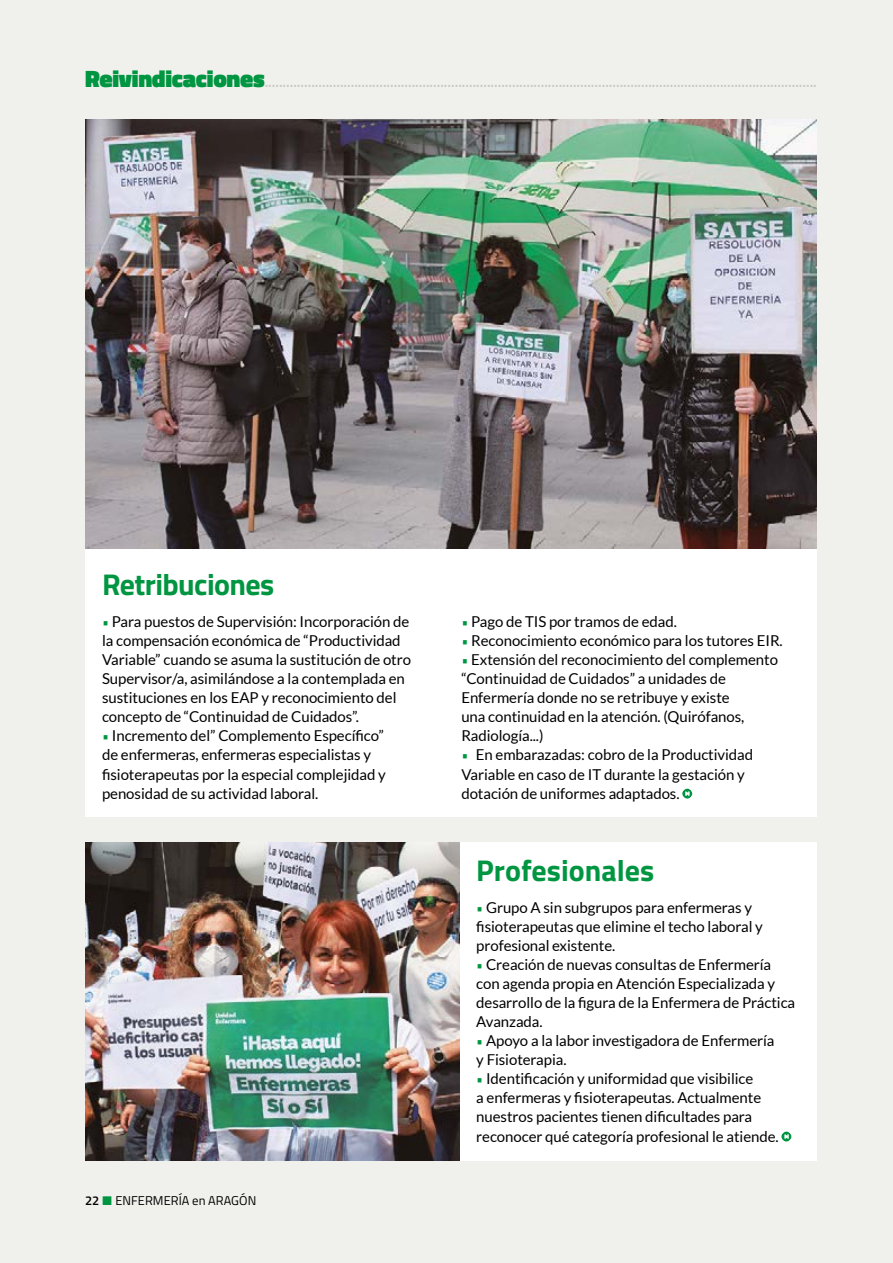
<style>
.page{position:relative;width:893px;height:1263px;background:#f0f0ed}
.page>*{position:absolute;margin:0;border:0;box-sizing:border-box;transform-origin:0 0}
.t1{font:700 30px "Titillium Web";letter-spacing:-.01em;color:#009641}
.t2{font:15px/19px "Lato";letter-spacing:-.005em;color:#000}
.t3{font:600 15px "Titillium Web";color:#c8c8c6}
.t4{font:12.75px "Titillium Web";letter-spacing:.005em;color:#000}
.t5{font:600 12.75px "Titillium Web";color:#000}
.s1{font-weight:900;font-size:24px;color:#009641}
.s2{font-family:"Titillium Web";color:#009641}
</style>
<div class="page">
<div style="left:85px;top:842px;width:731px;height:319px;background:#fff"></div>
<svg style="left:781px;top:1131px;width:10px;height:10px"></svg>
<img style="left:85px;top:842px;width:374px;height:319px">
<div style="left:85px;top:119px;width:731px;height:697px;background:#fff"></div>
<svg style="left:682px;top:789px;width:10px;height:9px"></svg>
<img style="left:85px;top:119px;width:731px;height:430px">
<p class="t3" style="left:85px;top:70px;width:733px"><span class="s1">Reivindicaciones</span>..........................................................................................................................................................</p>
<p class="t1" style="left:102px;top:562px;width:174px">Retribuciones</p>
<p class="t2" style="left:102px;top:612px;width:311px"><span class="s2">•</span> Para puestos de Supervisión: Incorporación de la compensación económica de “Productividad Variable” cuando se asuma la sustitución de otro Supervisor/a, asimilándose a la contemplada en sustituciones en los EAP y reconocimiento del concepto de “Continuidad de Cuidados”.</p>
<p class="t2" style="left:102px;top:726px;width:285px"><span class="s2">•</span> Incremento del” Complemento Específico” de enfermeras, enfermeras especialistas y fisioterapeutas por la especial complejidad y penosidad de su actividad laboral.</p>
<p class="t5" style="left:85px;top:1191px;width:16px">22</p>
<p class="t4" style="left:115px;top:1191px;width:142px">ENFERMERÍA en ARAGÓN</p>
<p class="t2" style="left:461px;top:612px;width:217px"><span class="s2">•</span> Pago de TIS por tramos de edad.</p>
<p class="t2" style="left:461px;top:631px;width:323px"><span class="s2">•</span> Reconocimiento económico para los tutores EIR.</p>
<p class="t2" style="left:461px;top:650px;width:318px"><span class="s2">•</span> Extensión del reconocimiento del complemento “Continuidad de Cuidados” a unidades de Enfermería donde no se retribuye y existe<br>una continuidad en la atención. (Quirófanos, Radiología...)</p>
<p class="t2" style="left:461px;top:745px;width:293px"><span class="s2">•</span> En embarazadas: cobro de la Productividad<br>Variable en caso de IT durante la gestación y dotación de uniformes adaptados.</p>
<p class="t1" style="left:476px;top:847px;width:180px">Profesionales</p>
<p class="t2" style="left:476px;top:898px;width:288px"><span class="s2">•</span> Grupo A sin subgrupos para enfermeras y fisioterapeutas que elimine el techo laboral y profesional existente.</p>
<p class="t2" style="left:476px;top:955px;width:320px"><span class="s2">•</span> Creación de nuevas consultas de Enfermería con agenda propia en Atención Especializada y desarrollo de la figura de la Enfermera de Práctica Avanzada.</p>
<p class="t2" style="left:476px;top:1031px;width:300px"><span class="s2">•</span> Apoyo a la labor investigadora de Enfermería y Fisioterapia.</p>
<p class="t2" style="left:476px;top:1069px;width:304px"><span class="s2">•</span> Identificación y uniformidad que visibilice<br>a enfermeras y fisioterapeutas. Actualmente nuestros pacientes tienen dificultades para reconocer qué categoría profesional le atiende.</p>
</div>
